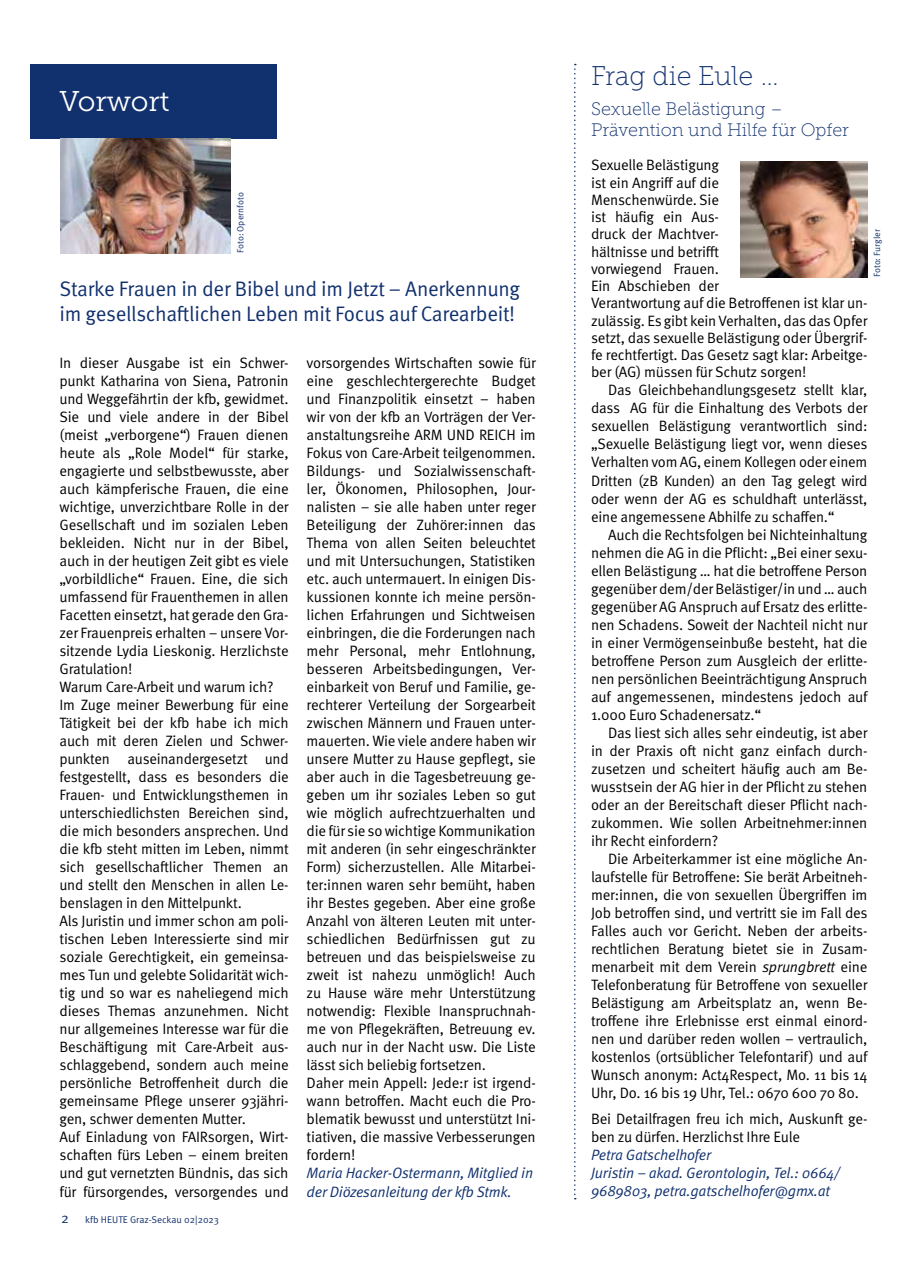
<style>
.page{position:relative;width:910px;height:1276px;background:#fff}
.page>*{position:absolute;margin:0;border:0;box-sizing:border-box;transform-origin:0 0}
.t1{font:28.5px "Museo Slab 300";letter-spacing:-.005em;color:#fff}
.t2{font:27px "Museo Slab 100";color:#11306e}
.t3{font:21px/25.2px "Meta OT Norm";letter-spacing:-.015em;color:#11306e}
.t4{font:18px/21px "Museo Slab 100";color:#11306e}
.t5{font:15px/18px "Meta OT Norm";letter-spacing:-.015em;color:#000}
.t6{font:15px/18px "Meta OT Norm Ita";letter-spacing:-.015em;color:#11306e}
.t7{font:9.75px "Meta OT Norm";color:#11306e}
.t8{font:9px "Meta OT Norm";color:#11306e}
.s1{font-size:14.25px}
.s2{font-family:"Meta OT Norm Ita"}
</style>
<div class="page">
<div style="left:30px;top:64px;width:246px;height:74px;background:#11306e"></div>
<svg style="left:574px;top:64px;width:2px;height:1135px"></svg>
<img style="left:61px;top:138px;width:170px;height:115px">
<img style="left:740px;top:162px;width:127px;height:116px">
<h1 class="t1" style="left:60px;top:86px;width:111px">Vorwort</h1>
<p class="t8" style="left:235px;top:253px;width:62px;rotate:-90deg">Foto: Opernfoto</p>
<h3 class="t3" style="left:60px;top:276px;width:462px">Starke Frauen in der Bibel und im Jetzt – Anerkennung im gesellschaftlichen Leben mit Focus auf Carearbeit!</h3>
<p class="t5" style="left:60px;top:354px;width:231px">In dieser Ausgabe ist ein Schwer&shy;punkt Katharina von Siena, Patronin und Weggefährtin der kfb, gewidmet.<br>Sie und viele andere in der Bibel (meist „verborgene“) Frauen dienen heute als „Role Model“ für starke, engagierte und selbstbewusste, aber auch kämpferische Frauen, die eine wichtige, unverzichtbare Rolle in der Gesellschaft und im sozialen Leben bekleiden. Nicht nur in der Bibel, auch in der heutigen Zeit gibt es viele „vorbildliche“ Frauen. Eine, die sich umfassend für Frauenthemen in allen Facetten einsetzt, hat gerade den Gra&shy;zer Frauenpreis erhalten – unsere Vor&shy;sitzende Lydia Lieskonig. Herzlichste Gratulation!<br>Warum Care-Arbeit und warum ich?<br>Im Zuge meiner Bewerbung für eine Tätigkeit bei der kfb habe ich mich auch mit deren Zielen und Schwer&shy;punkten auseinandergesetzt und festgestellt, dass es besonders die Frauen- und Entwicklungsthemen in unterschiedlichsten Bereichen sind, die mich besonders ansprechen. Und die kfb steht mitten im Leben, nimmt sich gesellschaftlicher Themen an und stellt den Menschen in allen Le&shy;benslagen in den Mittelpunkt.<br>Als Juristin und immer schon am poli&shy;tischen Leben Interessierte sind mir soziale Gerechtigkeit, ein gemeinsa&shy;mes Tun und gelebte Solidarität wich&shy;tig und so war es naheliegend mich dieses Themas anzunehmen. Nicht nur allgemeines Interesse war für die Beschäftigung mit Care-Arbeit aus&shy;schlaggebend, sondern auch meine persönliche Betroffenheit durch die gemeinsame Pflege unserer 93jähri&shy;gen, schwer dementen Mutter.<br>Auf Einladung von FAIRsorgen, Wirt&shy;schaften fürs Leben – einem breiten und gut vernetzten Bündnis, das sich für fürsorgendes, versorgendes und</p>
<p class="t5" style="left:307px;top:354px;width:231px">vorsorgendes Wirtschaften sowie für eine geschlechtergerechte Budget und Finanzpolitik einsetzt – haben wir von der kfb an Vorträgen der Ver&shy;anstaltungsreihe ARM UND REICH im Fokus von Care-Arbeit teilgenommen.<br>Bildungs- und Sozialwissenschaft&shy;ler, Ökonomen, Philosophen, Jour&shy;nalisten – sie alle haben unter reger Beteiligung der Zuhörer:innen das Thema von allen Seiten beleuchtet und mit Untersuchungen, Statistiken etc. auch untermauert. In einigen Dis&shy;kussionen konnte ich meine persön&shy;lichen Erfahrungen und Sichtweisen einbringen, die die Forderungen nach mehr Personal, mehr Entlohnung, besseren Arbeitsbedingungen, Ver&shy;einbarkeit von Beruf und Familie, ge&shy;rechterer Verteilung der Sorgearbeit zwischen Männern und Frauen unter&shy;mauerten. Wie viele andere haben wir unsere Mutter zu Hause gepflegt, sie aber auch in die Tagesbetreuung ge&shy;geben um ihr soziales Leben so gut wie möglich aufrechtzuerhalten und die für sie so wichtige Kommunikation mit anderen (in sehr eingeschränkter Form) sicherzustellen. Alle Mitarbei&shy;ter:innen waren sehr bemüht, haben ihr Bestes gegeben. Aber eine große Anzahl von älteren Leuten mit unter&shy;schiedlichen Bedürfnissen gut zu betreuen und das beispielsweise zu zweit ist nahezu unmöglich! Auch zu Hause wäre mehr Unterstützung notwendig: Flexible Inanspruchnah&shy;me von Pflegekräften, Betreuung ev. auch nur in der Nacht usw. Die Liste lässt sich beliebig fortsetzen.<br>Daher mein Appell: Jede:r ist irgend&shy;wann betroffen. Macht euch die Pro&shy;blematik bewusst und unterstützt Ini&shy;tiativen, die massive Verbesserungen fordern!</p>
<p class="t6" style="left:307px;top:1164px;width:228px">Maria Hacker-Ostermann, Mitglied in der Diözesanleitung der kfb Stmk.</p>
<p class="t7" style="left:61px;top:1213px;width:159px"><span class="s1">2</span> kfb HEUTE Graz-Seckau 02|2023</p>
<h2 class="t2" style="left:591px;top:61px;width:189px">Frag die Eule …</h2>
<p class="t4" style="left:591px;top:98px;width:259px">Sexuelle Belästigung –<br>Prävention und Hilfe für Opfer</p>
<p class="t5" style="left:591px;top:157px;width:278px;line-height:17.2px">Sexuelle Belästigung<br>ist ein Angriff auf die<br>Menschenwürde. Sie<br>ist häufig ein Aus-<br>druck der Machtver-<br>hältnisse und betrifft<br>vorwiegend Frauen.<br>Ein Abschieben der<br>Verantwortung auf die Betroffenen ist klar un&shy;zulässig. Es gibt kein Verhalten, das das Opfer setzt, das sexuelle Belästigung oder Übergrif&shy;fe rechtfertigt. Das Gesetz sagt klar: Arbeitge&shy;ber (AG) müssen für Schutz sorgen!</p>
<p class="t5" style="left:591px;top:381px;width:278px;text-align:justify;text-indent:17px">Das Gleichbehandlungsgesetz stellt klar, dass AG für die Einhaltung des Verbots der sexuellen Belästigung verantwortlich sind: „Sexuelle Belästigung liegt vor, wenn dieses Verhalten vom AG, einem Kollegen oder einem Dritten (zB Kunden) an den Tag gelegt wird oder wenn der AG es schuldhaft unterlässt, eine angemessene Abhilfe zu schaffen.“</p>
<p class="t5" style="left:591px;top:525px;width:278px;text-align:justify;text-indent:17px">Auch die Rechtsfolgen bei Nichteinhaltung nehmen die AG in die Pflicht: „Bei einer sexu&shy;ellen Belästigung … hat die betroffene Person gegenüber dem/der Belästiger/in und … auch gegenüber AG Anspruch auf Ersatz des erlitte&shy;nen Schadens. Soweit der Nachteil nicht nur in einer Vermögenseinbuße besteht, hat die betroffene Person zum Ausgleich der erlitte&shy;nen persönlichen Beeinträchtigung Anspruch auf angemessenen, mindestens jedoch auf 1.000 Euro Schadenersatz.“</p>
<p class="t5" style="left:591px;top:723px;width:278px;text-align:justify;text-indent:17px">Das liest sich alles sehr eindeutig, ist aber in der Praxis oft nicht ganz einfach durch&shy;zusetzen und scheitert häufig auch am Be&shy;wusstsein der AG hier in der Pflicht zu stehen oder an der Bereitschaft dieser Pflicht nach&shy;zukommen. Wie sollen Arbeitnehmer:innen ihr Recht einfordern?</p>
<p class="t5" style="left:591px;top:849px;width:278px;text-align:justify;text-indent:17px">Die Arbeiterkammer ist eine mögliche An&shy;laufstelle für Betroffene: Sie berät Arbeitneh&shy;mer:innen, die von sexuellen Übergriffen im Job betroffen sind, und vertritt sie im Fall des Falles auch vor Gericht. Neben der arbeits&shy;rechtlichen Beratung bietet sie in Zusam&shy;menarbeit mit dem Verein <span class="s2">sprungbrett</span> eine Telefonberatung für Betroffene von sexueller Belästigung am Arbeitsplatz an, wenn Be&shy;troffene ihre Erlebnisse erst einmal einord&shy;nen und darüber reden wollen – vertraulich, kostenlos (ortsüblicher Telefontarif) und auf Wunsch anonym: Act4Respect, Mo. 11 bis 14<br>Uhr, Do. 16 bis 19 Uhr, Tel.: 0670 600 70 80.</p>
<p class="t5" style="left:591px;top:1110px;width:278px">Bei Detailfragen freu ich mich, Auskunft ge&shy;ben zu dürfen. Herzlichst Ihre Eule</p>
<p class="t6" style="left:591px;top:1146px;width:251px">Petra Gatschelhofer<br>Juristin – akad. Gerontologin, Tel.: 0664/<br>9689803, petra.gatschelhofer@gmx.at</p>
<p class="t8" style="left:872px;top:277px;width:49px;rotate:-90deg">Foto: Furgler</p>
</div>
